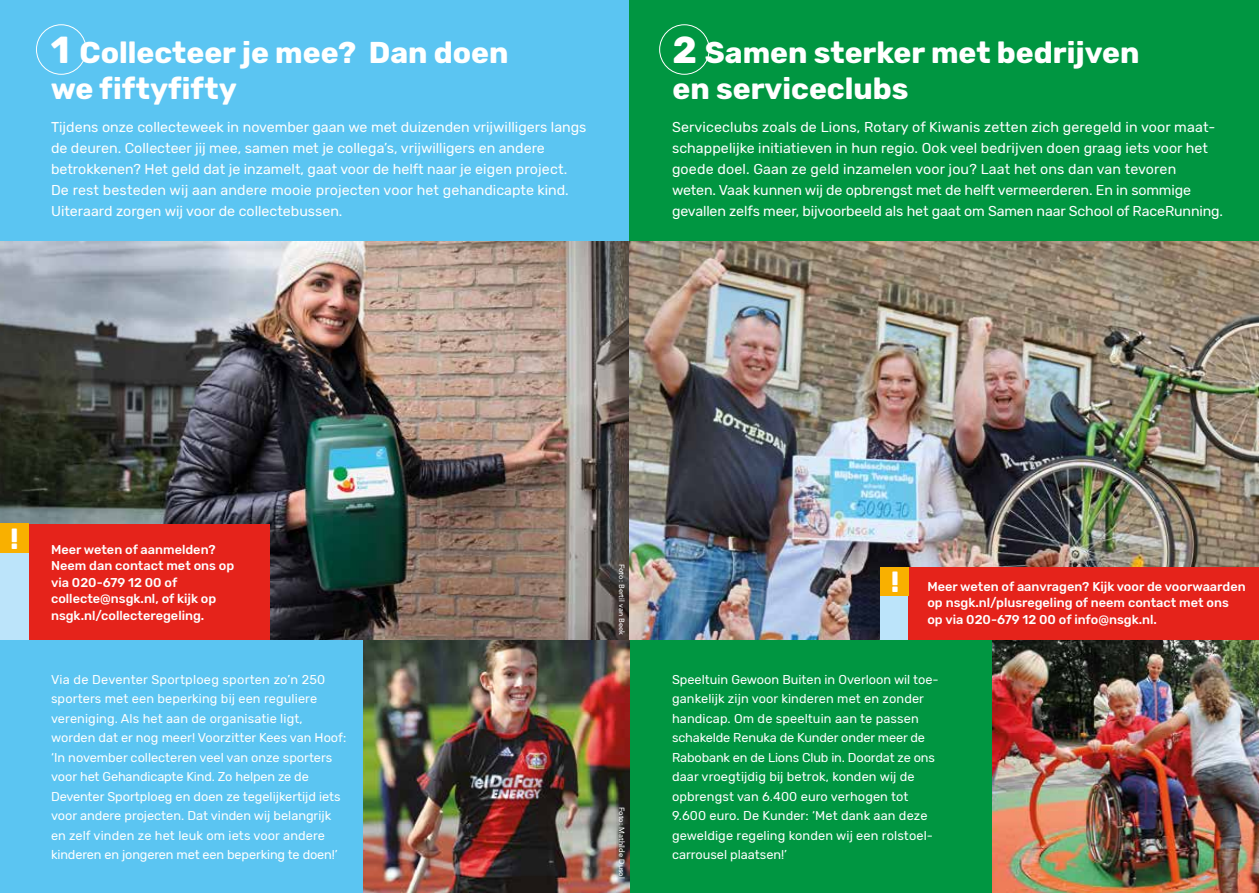
<style>
.page{position:relative;width:1259px;height:893px;background:#fff}
.page>*{position:absolute;margin:0;border:0;box-sizing:border-box;transform-origin:0 0}
.t1{font:700 30px/36px "Rubik";color:#fff}
.t2{font:700 29.1px "Rubik";color:#fff}
.t3{font:14.25px/21px "Rubik";color:#fff}
.t4{font:12.75px/19.5px "Rubik";color:#fff}
.t5{font:500 12.75px/16.5px "Rubik";color:#fff}
.t6{font:500 7.5px "Avenir";color:#fff}
.s1{font-size:37.5px}
</style>
<div class="page">
<img style="left:0;top:241px;width:1259px;height:399px">
<div style="left:881px;top:596px;width:28px;height:44px;background:#bce4fa"></div>
<div style="left:909px;top:567px;width:350px;height:73px;background:#e5231b"></div>
<div style="left:881px;top:567px;width:28px;height:29px;background:#f9b000"></div>
<div style="left:0;top:0;width:629px;height:241px;background:#5bc5f2"></div>
<div style="left:36px;top:24px;width:50px;height:51px;border:1px solid #fff;border-radius:50%"></div>
<div style="left:629px;top:0;width:630px;height:241px;background:#009641"></div>
<div style="left:659px;top:24px;width:50px;height:51px;border:1px solid #fff;border-radius:50%"></div>
<div style="left:28px;top:524px;width:242px;height:116px;background:#e5231b"></div>
<div style="left:0;top:553px;width:28px;height:87px;background:#bce4fa"></div>
<div style="left:0;top:524px;width:28px;height:29px;background:#f9b000"></div>
<div style="left:629px;top:640px;width:364px;height:253px;background:#009641"></div>
<img style="left:992px;top:640px;width:267px;height:253px">
<div style="left:0;top:640px;width:364px;height:253px;background:#5bc5f2"></div>
<img style="left:364px;top:640px;width:265px;height:253px">
<h1 class="t1" style="left:51px;top:35px;width:459px"><span class="s1">1</span> Collecteer je mee? Dan doen we fiftyfifty</h1>
<p class="t3" style="left:51px;top:117px;width:537px">Tijdens onze collecteweek in november gaan we met duizenden vrijwilligers langs de deuren. Collecteer jij mee, samen met je collega’s, vrijwilligers en andere betrokkenen? Het geld dat je inzamelt, gaat voor de helft naar je eigen project.<br>De rest besteden wij aan andere mooie projecten voor het gehandicapte kind.<br>Uiteraard zorgen wij voor de collectebussen.</p>
<h1 class="t1" style="left:672px;top:35px;width:468px"><span class="s1">2</span> Samen sterker met bedrijven en serviceclubs</h1>
<p class="t3" style="left:672px;top:117px;width:552px">Serviceclubs zoals de Lions, Rotary of Kiwanis zetten zich geregeld in voor maat&shy;schappelijke initiatieven in hun regio. Ook veel bedrijven doen graag iets voor het goede doel. Gaan ze geld inzamelen voor jou? Laat het ons dan van tevoren weten. Vaak kunnen wij de opbrengst met de helft vermeerderen. En in sommige gevallen zelfs meer, bijvoorbeeld als het gaat om Samen naar School of RaceRunning.</p>
<h2 class="t2" style="left:10px;top:522px;width:10px">!</h2>
<p class="t5" style="left:51px;top:541px;width:185px">Meer weten of aanmelden?<br>Neem dan contact met ons op via 020-679 12 00 of collecte@nsgk.nl, of kijk op nsgk.nl/collecteregeling.</p>
<p class="t4" style="left:51px;top:670px;width:297px">Via de Deventer Sportploeg sporten zo’n 250 sporters met een beperking bij een reguliere vereniging. Als het aan de organisatie ligt, worden dat er nog meer! Voorzitter Kees van Hoof: ‘In november collecteren veel van onze sporters voor het Gehandicapte Kind. Zo helpen ze de Deventer Sportploeg en doen ze tegelijkertijd iets voor andere projecten. Dat vinden wij belangrijk en zelf vinden ze het leuk om iets voor andere kinderen en jongeren met een beperking te doen!’</p>
<p class="t6" style="left:626px;top:564px;width:73px;rotate:90deg">Foto: Bertil van Beek</p>
<p class="t6" style="left:626px;top:807px;width:73px;rotate:90deg">Foto: Mathilde Dusol</p>
<h2 class="t2" style="left:891px;top:565px;width:10px">!</h2>
<p class="t5" style="left:927px;top:578px;width:320px">Meer weten of aanvragen? Kijk voor de voorwaarden op nsgk.nl/plusregeling of neem contact met ons op via 020-679 12 00 of info@nsgk.nl.</p>
<p class="t4" style="left:672px;top:670px;width:268px">Speeltuin Gewoon Buiten in Overloon wil toe&shy;gankelijk zijn voor kinderen met en zonder handicap. Om de speeltuin aan te passen schakelde Renuka de Kunder onder meer de Rabobank en de Lions Club in. Doordat ze ons daar vroegtijdig bij betrok, konden wij de opbrengst van 6.400 euro verhogen tot 9.600 euro. De Kunder: ‘Met dank aan deze geweldige regeling konden wij een rolstoel&shy;carrousel plaatsen!’</p>
</div>
